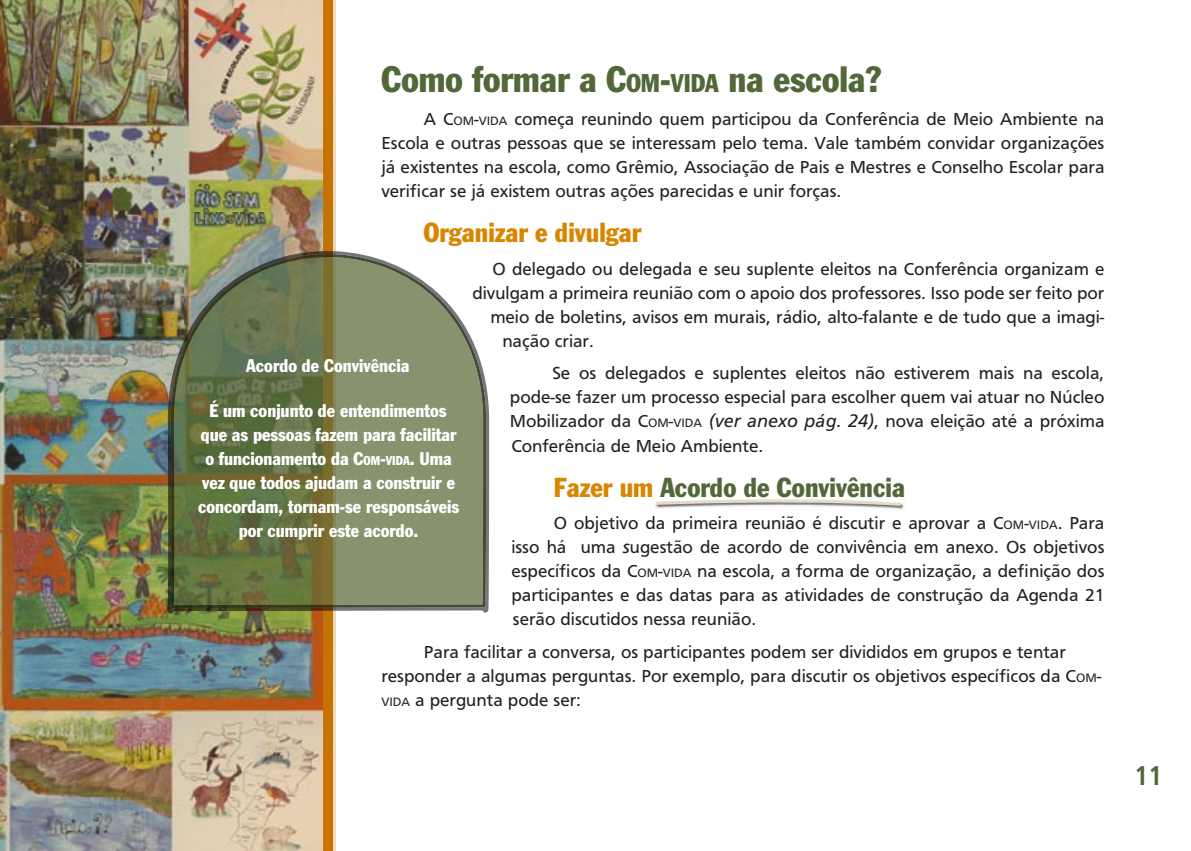
<style>
.page{position:relative;width:1191px;height:851px;background:#fff}
.page>*{position:absolute;margin:0;border:0;box-sizing:border-box;transform-origin:0 0}
.t1{font:condensed 36px "Franklin Gothic";color:#526839}
.t2{font:condensed 27px "Franklin Gothic";color:#526839}
.t3{font:condensed 27px "Franklin Gothic";color:#d88500}
.t4{font:700 condensed 27px "Frutiger";color:#526839}
.t5{font:18px/24px "Frutiger";color:#212125;text-align:justify}
.t6{font:condensed 18px/24px "Franklin Gothic";color:#fff;text-align:center}
.s1{font-size:25.2px}
.s2{font-size:12.6px}
.s3{font-style:italic}
.s4{color:#d88500}
</style>
<div class="page">
<img style="left:0;top:0;width:184px;height:797px">
<img style="left:184px;top:0;width:139px;height:213px">
<img style="left:184px;top:213px;width:93px;height:41px">
<img style="left:277px;top:213px;width:46px;height:38px">
<img style="left:184px;top:613px;width:139px;height:184px">
<img style="left:0;top:797px;width:323px;height:53px">
<svg style="left:323px;top:0;width:13px;height:850px"></svg>
<img style="left:221px;top:305px;width:102px;height:254px">
<svg style="left:336px;top:251px;width:153px;height:361px"></svg>
<img style="left:206px;top:251px;width:117px;height:3px">
<img style="left:167px;top:303px;width:78px;height:51px">
<img style="left:167px;top:354px;width:39px;height:259px">
<img style="left:206px;top:610px;width:117px;height:3px">
<svg style="left:336px;top:254px;width:150px;height:355px;fill:#87926e"></svg>
<img style="left:323px;top:254px;width:13px;height:353px">
<img style="left:170px;top:254px;width:153px;height:51px">
<img style="left:170px;top:305px;width:51px;height:305px">
<img style="left:221px;top:559px;width:102px;height:51px">
<img style="left:655px;top:503px;width:249px;height:6px">
<svg style="left:656px;top:499px;width:244px;height:7px"></svg>
<h1 class="t1" style="left:381px;top:58px;width:501px">Como formar a C<span class="s1">OM</span>-<span class="s1">VIDA</span> na escola?</h1>
<p class="t5" style="left:381px;top:107px;width:724px;text-indent:43px">A C<span class="s2">OM</span>-<span class="s2">VIDA</span> começa reunindo quem participou da Conferência de Meio Ambiente na Escola e outras pessoas que se interessam pelo tema. Vale também convidar organizações já existentes na escola, como Grêmio, Associação de Pais e Mestres e Conselho Escolar para verificar se já existem outras ações parecidas e unir forças.</p>
<h2 class="t3" style="left:424px;top:216px;width:219px">Organizar e divulgar</h2>
<p class="t5" style="left:492px;top:256px;width:613px">O delegado ou delegada e seu suplente eleitos na Conferência organizam e</p>
<p class="t5" style="left:472px;top:280px;width:633px">divulgam a primeira reunião com o apoio dos professores. Isso pode ser feito por</p>
<p class="t5" style="left:490px;top:304px;width:615px">meio de boletins, avisos em murais, rádio, alto-falante e de tudo que a imagi-</p>
<p class="t5" style="left:502px;top:328px;width:93px">nação criar.</p>
<p class="t5" style="left:510px;top:361px;width:596px;text-indent:43px">Se os delegados e suplentes eleitos não estiverem mais na escola, pode-se fazer um processo especial para escolher quem vai atuar no Núcleo Mobilizador da C<span class="s2">OM</span>-<span class="s2">VIDA</span> <span class="s3">(ver anexo pág. 24)</span>, nova eleição até a próxima Conferência de Meio Ambiente.</p>
<h2 class="t2" style="left:554px;top:470px;width:352px"><span class="s4">Fazer um</span> Acordo de Convivência</h2>
<p class="t5" style="left:511px;top:511px;width:594px;text-indent:43px">O objetivo da primeira reunião é discutir e aprovar a C<span class="s2">OM</span>-<span class="s2">VIDA</span>. Para isso há uma <span class="s3">s</span>ugestão de acordo de convivência em anexo. Os objetivos específicos da C<span class="s2">OM</span>-<span class="s2">VIDA</span> na escola, a forma de organização, a definição dos participantes e das datas para as atividades de construção da Agenda 21 serão discutidos nessa reunião.</p>
<p class="t5" style="left:381px;top:639px;width:721px;text-align:left;text-indent:43px">Para facilitar a conversa, os participantes podem ser divididos em grupos e tentar responder a algumas perguntas. Por exemplo, para discutir os objetivos específicos da C<span class="s2">OM</span>-<br><span class="s2">VIDA</span> a pergunta pode ser:</p>
<p class="t6" style="left:246px;top:353px;width:165px">Acordo de Convivência</p>
<p class="t6" style="left:198px;top:398px;width:262px">É um conjunto de entendimentos que as pessoas fazem para facilitar o funcionamento da C<span class="s2">OM</span>-<span class="s2">VIDA</span>. Uma vez que todos ajudam a construir e concordam, tornam-se responsáveis por cumprir este acordo.</p>
<h2 class="t4" style="left:1134px;top:759px;width:30px">11</h2>
</div>
